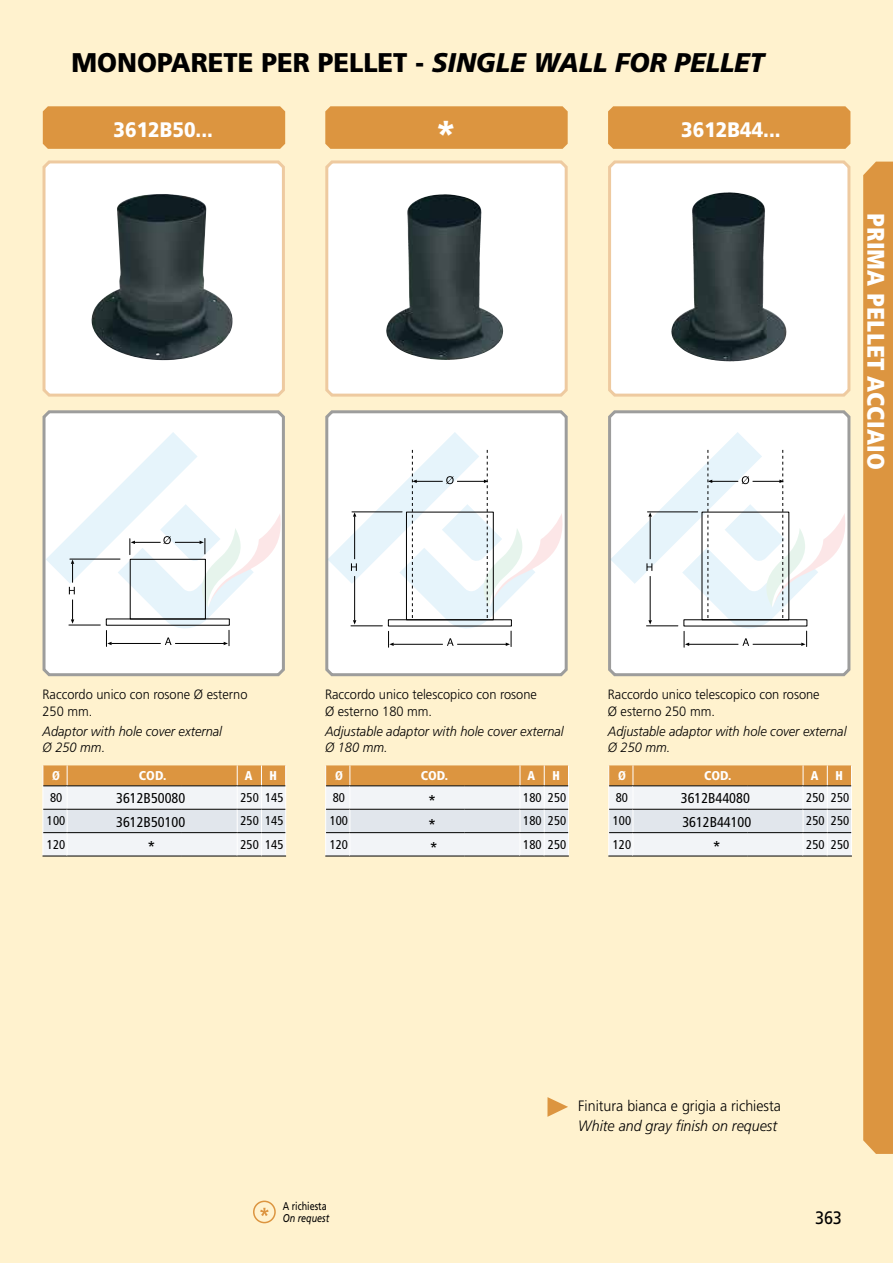
<style>
.page{position:relative;width:893px;height:1263px;background:#fff2ce}
.page>*{position:absolute;margin:0;border:0;box-sizing:border-box;transform-origin:0 0}
.t1{font:900 37.5px "Frutiger";color:#fff}
.t2{font:900 27px "Frutiger";color:#000;scale:.95 1}
.t3{font:900 condensed 24px "Frutiger";letter-spacing:.01em;color:#fff}
.t4{font:900 21px "Frutiger";color:#fff;scale:.9 1}
.t5{font:18px "Frutiger";color:#000;scale:.9 1}
.t6{font:condensed 17.25px/23.4px "Frutiger";color:#000;text-align:justify}
.t7{font:300 15px "Frutiger";color:#000;scale:.95 1}
.t8{font:italic 300 15px "Frutiger";color:#000;scale:.95 1}
.t9{font:condensed 14.25px/23.4px "Frutiger";color:#000}
.t10{font:300 13.5px/16.2px "Frutiger";color:#000;scale:.95 1}
.t11{font:italic 300 13.5px/16.2px "Frutiger";color:#000;scale:.95 1}
.t12{font:condensed 12.75px/23.4px "Frutiger";color:#000;text-align:justify}
.t13{font:900 condensed 12.75px "Frutiger";color:#fff}
.t14{font:900 condensed 12.75px "Frutiger";color:#fff;scale:.9 1}
.t15{font:900 condensed 12.75px "Frutiger";color:#fff;scale:.9 1}
.t16{font:700 condensed 12.75px "Frutiger";color:#fff;scale:.9 1}
.t17{font:11.25px "Frutiger";color:#000;scale:.8 1}
.t18{font:italic 11.25px "Frutiger";color:#000;scale:.8 1}
.s1{font-style:italic}
</style>
<div class="page">
<svg style="left:42px;top:410px;width:243px;height:267px;background:#eeeeeb"></svg>
<svg style="left:325px;top:410px;width:243px;height:267px;background:#ecebea"></svg>
<svg style="left:608px;top:410px;width:243px;height:267px;background:#ecebea"></svg>
<svg style="left:42px;top:160px;width:243px;height:237px;background:#fdfaf6"></svg>
<svg style="left:325px;top:160px;width:243px;height:237px;background:#d7d7d5"></svg>
<svg style="left:608px;top:160px;width:243px;height:237px;background:#d7d7d5"></svg>
<div style="left:863px;top:162px;width:30px;height:992px;background:#dc9540"></div>
<img style="left:407px;top:194px;width:36px;height:84px">
<svg style="left:327px;top:432px;width:238px;height:215px;background:#f2f5f7"></svg>
<img style="left:91px;top:194px;width:142px;height:167px">
<svg style="left:46px;top:432px;width:237px;height:214px;background:#f3f6f7"></svg>
<img style="left:692px;top:192px;width:36px;height:86px">
<svg style="left:610px;top:432px;width:238px;height:215px;background:#f1f4f6"></svg>
<svg style="left:325px;top:765px;width:244px;height:92px;background:#dfd2c2"></svg>
<svg style="left:43px;top:765px;width:243px;height:92px;background:#dfd2c2"></svg>
<svg style="left:608px;top:765px;width:244px;height:92px;background:#dfd2c2"></svg>
<div style="left:325px;top:106px;width:243px;height:43px;background:#dc9540"></div>
<div style="left:43px;top:106px;width:242px;height:43px;background:#dc9540"></div>
<div style="left:608px;top:106px;width:242px;height:43px;background:#dc9540"></div>
<div style="left:253px;top:1200px;width:23px;height:23px;border:2px solid #dc9540;border-radius:50%"></div>
<svg style="left:260px;top:1208px;width:9px;height:8px"></svg>
<svg style="left:547px;top:1097px;width:21px;height:20px"></svg>
<h2 class="t2" style="left:72px;top:46px;width:731px">MONOPARETE PER PELLET - <span class="s1">SINGLE WALL FOR PELLET</span></h2>
<h3 class="t4" style="left:114px;top:117px;width:112px">3612B50...</h3>
<h1 class="t1" style="left:435px;top:111px;width:24px">*</h1>
<h3 class="t4" style="left:681px;top:117px;width:112px">3612B44...</h3>
<h3 class="t3" style="left:891px;top:213px;width:258px;rotate:90deg">PRIMA PELLET ACCIAIO</h3>
<p class="t10" style="left:43px;top:687px;width:217px">Raccordo unico con rosone Ø esterno<br>250 mm.</p>
<p class="t11" style="left:43px;top:723px;width:191px">Adaptor with hole cover external<br>Ø 250 mm.</p>
<p class="t15" style="left:52px;top:768px;width:10px">Ø</p>
<p class="t14" style="left:270px;top:768px;width:10px">H</p>
<p class="t12" style="left:265px;top:786px;width:20px">145<br>145<br>145</p>
<p class="t14" style="left:245px;top:768px;width:10px">A</p>
<p class="t12" style="left:240px;top:786px;width:20px">250<br>250<br>250</p>
<p class="t13" style="left:139px;top:768px;width:29px">COD.</p>
<p class="t9" style="left:116px;top:787px;width:70px">3612B50080<br>3612B50100</p>
<p class="t6" style="left:147px;top:837px;width:10px">*</p>
<p class="t12" style="left:47px;top:786px;width:20px;text-align:left">80<br>100<br>120</p>
<p class="t10" style="left:325px;top:687px;width:225px">Raccordo unico telescopico con rosone<br>Ø esterno 180 mm.</p>
<p class="t11" style="left:325px;top:723px;width:253px">Adjustable adaptor with hole cover external<br>Ø 180 mm.</p>
<p class="t15" style="left:335px;top:768px;width:10px">Ø</p>
<p class="t14" style="left:552px;top:768px;width:10px">H</p>
<p class="t12" style="left:548px;top:786px;width:20px">250<br>250<br>250</p>
<p class="t14" style="left:528px;top:768px;width:10px">A</p>
<p class="t12" style="left:523px;top:786px;width:20px">180<br>180<br>180</p>
<p class="t13" style="left:421px;top:768px;width:29px">COD.</p>
<p class="t6" style="left:428px;top:791px;width:12px">* * *</p>
<p class="t12" style="left:330px;top:786px;width:20px;text-align:left">80<br>100<br>120</p>
<p class="t10" style="left:608px;top:687px;width:225px">Raccordo unico telescopico con rosone<br>Ø esterno 250 mm.</p>
<p class="t11" style="left:608px;top:723px;width:253px">Adjustable adaptor with hole cover external<br>Ø 250 mm.</p>
<p class="t15" style="left:618px;top:768px;width:10px">Ø</p>
<p class="t14" style="left:835px;top:768px;width:10px">H</p>
<p class="t12" style="left:831px;top:786px;width:20px">250<br>250<br>250</p>
<p class="t14" style="left:811px;top:768px;width:10px">A</p>
<p class="t12" style="left:806px;top:786px;width:20px">250<br>250<br>250</p>
<p class="t13" style="left:704px;top:768px;width:29px">COD.</p>
<p class="t16" style="left:812px;top:768px;width:9px">B</p>
<p class="t9" style="left:681px;top:787px;width:72px">3612B44080<br>3612B44100</p>
<p class="t6" style="left:712px;top:837px;width:10px">*</p>
<p class="t12" style="left:613px;top:786px;width:20px;text-align:left">80<br>100<br>120</p>
<p class="t17" style="left:283px;top:1199px;width:57px">A richiesta</p>
<p class="t18" style="left:283px;top:1211px;width:60px">On request</p>
<p class="t7" style="left:578px;top:1097px;width:215px">Finitura bianca e grigia a richiesta</p>
<p class="t8" style="left:578px;top:1117px;width:211px">White and gray finish on request</p>
<h3 class="t5" style="left:815px;top:1207px;width:31px">363</h3>
</div>
